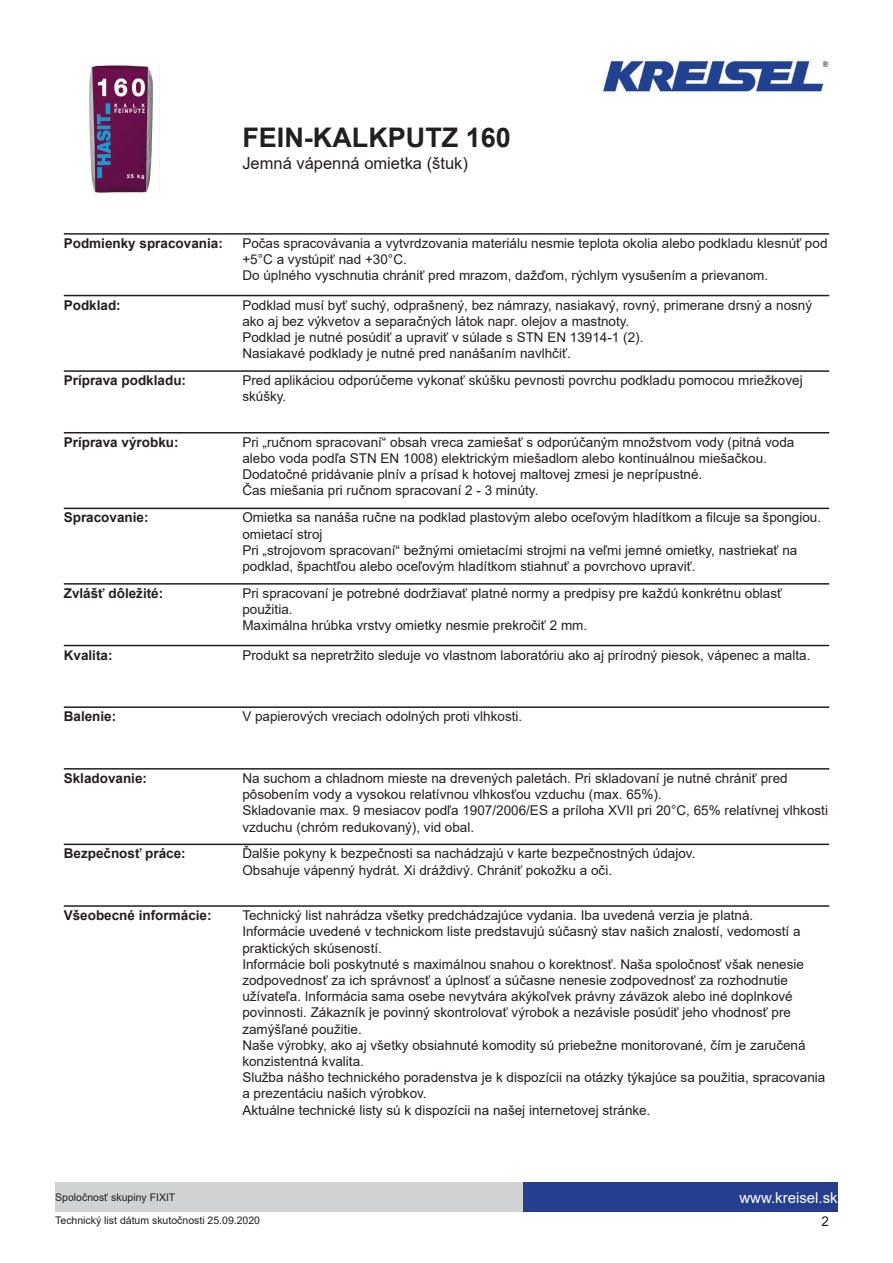
<style>
.page{position:relative;width:893px;height:1263px;background:#fff}
.page>*{position:absolute;margin:0;border:0;box-sizing:border-box;transform-origin:0 0}
.t1{font:700 27px "Arial";color:#231f20}
.t2{font:16.5px "Arial";color:#231f20}
.t3{font:15px "Arial";color:#fff}
.t4{font:13.5px/16.2px "Arial";color:#231f20}
.t5{font:700 13.5px "Arial";color:#231f20}
.t6{font:10.5px "Arial";color:#231f20}
</style>
<div class="page">
<img style="left:89px;top:65px;width:71px;height:128px">
<img style="left:602px;top:55px;width:227px;height:39px">
<div style="left:523px;top:1182px;width:315px;height:30px;background:#253f8e"></div>
<div style="left:55px;top:1182px;width:468px;height:30px;background:#d1d2d4"></div>
<hr style="left:64px;top:233px;width:765px;height:2px;background:#231f20">
<hr style="left:64px;top:295px;width:765px;height:1px;background:#231f20">
<hr style="left:64px;top:370px;width:765px;height:2px;background:#231f20">
<hr style="left:64px;top:432px;width:765px;height:1px;background:#231f20">
<hr style="left:64px;top:508px;width:765px;height:1px;background:#231f20">
<hr style="left:64px;top:583px;width:765px;height:2px;background:#231f20">
<hr style="left:64px;top:645px;width:765px;height:1px;background:#231f20">
<hr style="left:64px;top:706px;width:765px;height:2px;background:#231f20">
<hr style="left:64px;top:768px;width:765px;height:1px;background:#231f20">
<hr style="left:64px;top:844px;width:765px;height:1px;background:#231f20">
<hr style="left:64px;top:905px;width:765px;height:2px;background:#231f20">
<h1 class="t1" style="left:242px;top:119px;width:270px">FEIN-KALKPUTZ 160</h1>
<p class="t2" style="left:242px;top:152px;width:227px">Jemná vápenná omietka (štuk)</p>
<p class="t5" style="left:64px;top:234px;width:161px">Podmienky spracovania:</p>
<p class="t4" style="left:242px;top:235px;width:587px">Počas spracovávania a vytvrdzovania materiálu nesmie teplota okolia alebo podkladu klesnúť pod +5°C a vystúpiť nad +30°C.<br>Do úplného vyschnutia chrániť pred mrazom, dažďom, rýchlym vysušením a prievanom.</p>
<p class="t5" style="left:64px;top:295px;width:59px">Podklad:</p>
<p class="t4" style="left:242px;top:297px;width:571px">Podklad musí byť suchý, odprašnený, bez námrazy, nasiakavý, rovný, primerane drsný a nosný ako aj bez výkvetov a separačných látok napr. olejov a mastnoty.<br>Podklad je nutné posúdiť a upraviť v súlade s STN EN 13914-1 (2).<br>Nasiakavé podklady je nutné pred nanášaním navlhčiť.</p>
<p class="t5" style="left:64px;top:371px;width:124px">Príprava podkladu:</p>
<p class="t4" style="left:242px;top:372px;width:562px">Pred aplikáciou odporúčeme vykonať skúšku pevnosti povrchu podkladu pomocou mriežkovej skúšky.</p>
<p class="t5" style="left:64px;top:433px;width:116px">Príprava výrobku:</p>
<p class="t4" style="left:242px;top:434px;width:554px">Pri „ručnom spracovaní“ obsah vreca zamiešať s odporúčaným množstvom vody (pitná voda alebo voda podľa STN EN 1008) elektrickým miešadlom alebo kontinuálnou miešačkou.<br>Dodatočné pridávanie plnív a prísad k hotovej maltovej zmesi je neprípustné.<br>Čas miešania pri ručnom spracovaní 2 - 3 minúty.</p>
<p class="t5" style="left:64px;top:508px;width:86px">Spracovanie:</p>
<p class="t4" style="left:242px;top:509px;width:580px">Omietka sa nanáša ručne na podklad plastovým alebo oceľovým hladítkom a filcuje sa špongiou. omietací stroj<br>Pri „strojovom spracovaní“ bežnými omietacími strojmi na veľmi jemné omietky, nastriekať na podklad, špachtľou alebo oceľovým hladítkom stiahnuť a povrchovo upraviť.</p>
<p class="t5" style="left:64px;top:584px;width:101px">Zvlášť dôležité:</p>
<p class="t4" style="left:242px;top:585px;width:541px">Pri spracovaní je potrebné dodržiavať platné normy a predpisy pre každú konkrétnu oblasť použitia.<br>Maximálna hrúbka vrstvy omietky nesmie prekročiť 2 mm.</p>
<p class="t5" style="left:64px;top:645px;width:50px">Kvalita:</p>
<p class="t4" style="left:242px;top:647px;width:569px">Produkt sa nepretržito sleduje vo vlastnom laboratóriu ako aj prírodný piesok, vápenec a malta.</p>
<p class="t5" style="left:64px;top:707px;width:54px">Balenie:</p>
<p class="t4" style="left:242px;top:708px;width:281px">V papierových vreciach odolných proti vlhkosti.</p>
<p class="t5" style="left:64px;top:769px;width:85px">Skladovanie:</p>
<p class="t4" style="left:242px;top:770px;width:587px">Na suchom a chladnom mieste na drevených paletách. Pri skladovaní je nutné chrániť pred pôsobením vody a vysokou relatívnou vlhkosťou vzduchu (max. 65%).<br>Skladovanie max. 9 mesiacov podľa 1907/2006/ES a príloha XVII pri 20°C, 65% relatívnej vlhkosti vzduchu (chróm redukovaný), vid obal.</p>
<p class="t5" style="left:64px;top:844px;width:123px">Bezpečnosť práce:</p>
<p class="t4" style="left:242px;top:845px;width:455px">Ďalšie pokyny k bezpečnosti sa nachádzajú v karte bezpečnostných údajov.<br>Obsahuje vápenný hydrát. Xi dráždivý. Chrániť pokožku a oči.</p>
<p class="t5" style="left:64px;top:906px;width:149px">Všeobecné informácie:</p>
<p class="t4" style="left:242px;top:907px;width:585px">Technický list nahrádza všetky predchádzajúce vydania. Iba uvedená verzia je platná.<br>Informácie uvedené v technickom liste predstavujú súčasný stav našich znalostí, vedomostí a praktických skúseností.<br>Informácie boli poskytnuté s maximálnou snahou o korektnosť. Naša spoločnosť však nenesie zodpovednosť za ich správnosť a úplnosť a súčasne nenesie zodpovednosť za rozhodnutie užívateľa. Informácia sama osebe nevytvára akýkoľvek právny záväzok alebo iné doplnkové povinnosti. Zákazník je povinný skontrolovať výrobok a nezávisle posúdiť jeho vhodnosť pre zamýšľané použitie.<br>Naše výrobky, ako aj všetky obsiahnuté komodity sú priebežne monitorované, čím je zaručená konzistentná kvalita.<br>Služba nášho technického poradenstva je k dispozícii na otázky týkajúce sa použitia, spracovania a prezentáciu našich výrobkov.<br>Aktuálne technické listy sú k dispozícii na našej internetovej stránke.</p>
<p class="t6" style="left:55px;top:1190px;width:122px">Spoločnosť skupiny FIXIT</p>
<p class="t3" style="left:739px;top:1187px;width:100px">www.kreisel.sk</p>
<p class="t6" style="left:55px;top:1213px;width:206px">Technický list dátum skutočnosti 25.09.2020</p>
<p class="t4" style="left:821px;top:1213px;width:9px">2</p>
</div>
